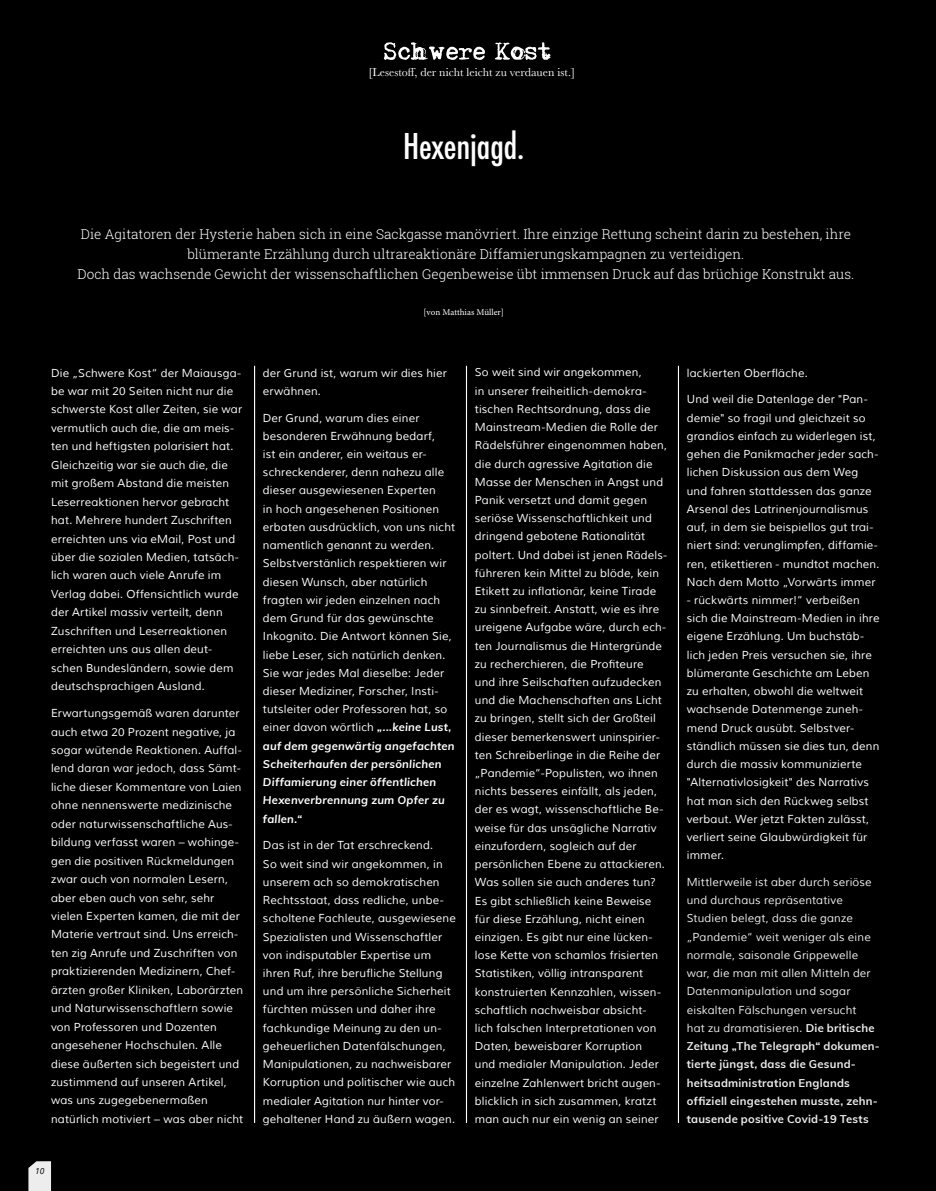
<style>
.page{position:relative;width:936px;height:1191px;background:#fff}
.page>*{position:absolute;margin:0;border:0;box-sizing:border-box;transform-origin:0 0}
.t1{font:500 condensed 34.5px "Futura";letter-spacing:-.005em;color:#fff}
.t2{font:300 13.5px/20.1px "Roboto Slab";color:#fff;text-align:center}
.t3{font:12px "Baskerville";color:#fff}
.t4{font:11.25px/18.1px "Muli";letter-spacing:.015em;color:#fff}
.t5{font:11.25px/18.1px "Muli";letter-spacing:.015em;color:#ededed}
.t6{font:9px "Minion Pro";color:#fff}
.t7{font:italic 8.4px "Open Sans";color:#000}
.s1{font-weight:700;font-style:italic}
.s2{font-weight:700}
</style>
<div class="page">
<div style="left:0;top:0;width:935px;height:1191px;background:#000"></div>
<svg style="left:384px;top:42px;width:166px;height:18px"></svg>
<hr style="left:677px;top:366px;width:2px;height:757px;background:#fff">
<hr style="left:466px;top:366px;width:1px;height:757px;background:#fff">
<hr style="left:254px;top:366px;width:1px;height:757px;background:#fff">
<svg style="left:28px;top:1161px;width:23px;height:30px"></svg>
<p class="t3" style="left:368px;top:64px;width:208px">[Lesestoff, der nicht leicht zu verdauen ist.]</p>
<h1 class="t1" style="left:403px;top:124px;width:123px">Hexenjagd.</h1>
<p class="t2" style="left:78px;top:223px;width:778px">Die Agitatoren der Hysterie haben sich in eine Sackgasse manövriert. Ihre einzige Rettung scheint darin zu bestehen, ihre blümerante Erzählung durch ultrareaktionäre Diffamierungskampagnen zu verteidigen.<br>Doch das wachsende Gewicht der wissenschaftlichen Gegenbeweise übt immensen Druck auf das brüchige Konstrukt aus.</p>
<p class="t6" style="left:423px;top:307px;width:82px">[von Matthias Müller]</p>
<p class="t4" style="left:51px;top:364px;width:192px">Die „Schwere Kost“ der Maiausga&shy;be war mit 20 Seiten nicht nur die schwerste Kost aller Zeiten, sie war vermutlich auch die, die am meis&shy;ten und heftigsten polarisiert hat.<br>Gleichzeitig war sie auch die, die mit großem Abstand die meisten Leserreaktionen hervor gebracht hat. Mehrere hundert Zuschriften erreichten uns via eMail, Post und über die sozialen Medien, tatsäch&shy;lich waren auch viele Anrufe im Verlag dabei. Offensichtlich wurde der Artikel massiv verteilt, denn Zuschriften und Leserreaktionen erreichten uns aus allen deut&shy;schen Bundesländern, sowie dem deutschsprachigen Ausland.</p>
<p class="t4" style="left:51px;top:704px;width:194px">Erwartungsgemäß waren darunter auch etwa 20 Prozent negative, ja sogar wütende Reaktionen. Auffal&shy;lend daran war jedoch, dass Sämt&shy;liche dieser Kommentare von Laien ohne nennenswerte medizinische oder naturwissenschaftliche Aus&shy;bildung verfasst waren – wohinge&shy;gen die positiven Rückmeldungen zwar auch von normalen Lesern, aber eben auch von sehr, sehr vielen Experten kamen, die mit der Materie vertraut sind. Uns erreich&shy;ten zig Anrufe und Zuschriften von praktizierenden Medizinern, Chef&shy;ärzten großer Kliniken, Laborärzten und Naturwissenschaftlern sowie von Professoren und Dozenten angesehener Hochschulen. Alle diese äußerten sich begeistert und zustimmend auf unseren Artikel, was uns zugegebenermaßen natürlich motiviert – was aber nicht</p>
<p class="t7" style="left:35px;top:1165px;width:11px">10</p>
<p class="t4" style="left:263px;top:364px;width:185px">der Grund ist, warum wir dies hier erwähnen.</p>
<p class="t4" style="left:263px;top:409px;width:194px">Der Grund, warum dies einer besonderen Erwähnung bedarf,<br>ist ein anderer, ein weitaus er&shy;schreckenderer, denn nahezu alle dieser ausgewiesenen Experten<br>in hoch angesehenen Positionen erbaten ausdrücklich, von uns nicht namentlich genannt zu werden.<br>Selbstverstänlich respektieren wir diesen Wunsch, aber natürlich fragten wir jeden einzelnen nach dem Grund für das gewünschte<br>Inkognito. Die Antwort können Sie, liebe Leser, sich natürlich denken.<br>Sie war jedes Mal dieselbe: Jeder dieser Mediziner, Forscher, Insti&shy;tutsleiter oder Professoren hat, so einer davon wörtlich <span class="s1">„...keine Lust, auf dem gegenwärtig angefachten<br>Scheiterhaufen der persönlichen<br>Diffamierung einer öffentlichen<br>Hexenverbrennung zum Opfer zu fallen.“</span></p>
<p class="t4" style="left:263px;top:836px;width:194px">Das ist in der Tat erschreckend.<br>So weit sind wir angekommen, in unserem ach so demokratischen Rechtsstaat, dass redliche, unbe&shy;scholtene Fachleute, ausgewiesene Spezialisten und Wissenschaftler von indisputabler Expertise um ihren Ruf, ihre berufliche Stellung und um ihre persönliche Sicherheit fürchten müssen und daher ihre fachkundige Meinung zu den un&shy;geheuerlichen Datenfälschungen, Manipulationen, zu nachweisbarer Korruption und politischer wie auch medialer Agitation nur hinter vor&shy;gehaltener Hand zu äußern wagen.</p>
<p class="t4" style="left:475px;top:364px;width:194px">So weit sind wir angekommen,<br>in unserer freiheitlich-demokra&shy;tischen Rechtsordnung, dass die Mainstream-Medien die Rolle der Rädelsführer eingenommen haben, die durch agressive Agitation die Masse der Menschen in Angst und Panik versetzt und damit gegen seriöse Wissenschaftlichkeit und dringend gebotene Rationalität poltert. Und dabei ist jenen Rädels&shy;führeren kein Mittel zu blöde, kein Etikett zu inflationär, keine Tirade zu sinnbefreit. Anstatt, wie es ihre ureigene Aufgabe wäre, durch ech&shy;ten Journalismus die Hintergründe zu recherchieren, die Profiteure<br>und ihre Seilschaften aufzudecken und die Machenschaften ans Licht zu bringen, stellt sich der Großteil dieser bemerkenswert uninspirier&shy;ten Schreiberlinge in die Reihe der „Pandemie“-Populisten, wo ihnen nichts besseres einfällt, als jeden, der es wagt, wissenschaftliche Be&shy;weise für das unsägliche Narrativ einzufordern, sogleich auf der persönlichen Ebene zu attackieren.<br>Was sollen sie auch anderes tun?<br>Es gibt schließlich keine Beweise für diese Erzählung, nicht einen einzigen. Es gibt nur eine lücken&shy;lose Kette von schamlos frisierten Statistiken, völlig intransparent konstruierten Kennzahlen, wissen&shy;schaftlich nachweisbar absicht&shy;lich falschen Interpretationen von Daten, beweisbarer Korruption<br>und medialer Manipulation. Jeder einzelne Zahlenwert bricht augen&shy;blicklich in sich zusammen, kratzt man auch nur ein wenig an seiner</p>
<p class="t4" style="left:686px;top:364px;width:122px">lackierten Oberfläche.</p>
<p class="t4" style="left:686px;top:390px;width:194px">Und weil die Datenlage der "Pan&shy;demie" so fragil und gleichzeit so grandios einfach zu widerlegen ist, gehen die Panikmacher jeder sach&shy;lichen Diskussion aus dem Weg und fahren stattdessen das ganze Arsenal des Latrinenjournalismus auf, in dem sie beispiellos gut trai&shy;niert sind: verunglimpfen, diffamie&shy;ren, etikettieren - mundtot machen.<br>Nach dem Motto „Vorwärts immer</p>
<p class="t4" style="left:686px;top:591px;width:194px">- rückwärts nimmer!“ verbeißen sich die Mainstream-Medien in ihre eigene Erzählung. Um buchstäb&shy;lich jeden Preis versuchen sie, ihre blümerante Geschichte am Leben zu erhalten, obwohl die weltweit wachsende Datenmenge zuneh&shy;mend Druck ausübt. Selbstver&shy;ständlich müssen sie dies tun, denn durch die massiv kommunizierte "Alternativlosigkeit" des Narrativs hat man sich den Rückweg selbst verbaut. Wer jetzt Fakten zulässt, verliert seine Glaubwürdigkeit für immer.</p>
<p class="t5" style="left:686px;top:873px;width:194px">Mittlerweile ist aber durch seriöse und durchaus repräsentative Studien belegt, dass die ganze „Pandemie“ weit weniger als eine normale, saisonale Grippewelle war, die man mit allen Mitteln der Datenmanipulation und sogar eiskalten Fälschungen versucht<br>hat zu dramatisieren. <span class="s2">Die britische Zeitung „The Telegraph“ dokumen&shy;tierte jüngst, dass die Gesund&shy;heitsadministration Englands offiziell eingestehen musste, zehn&shy;tausende positive Covid-19 Tests</span></p>
</div>
